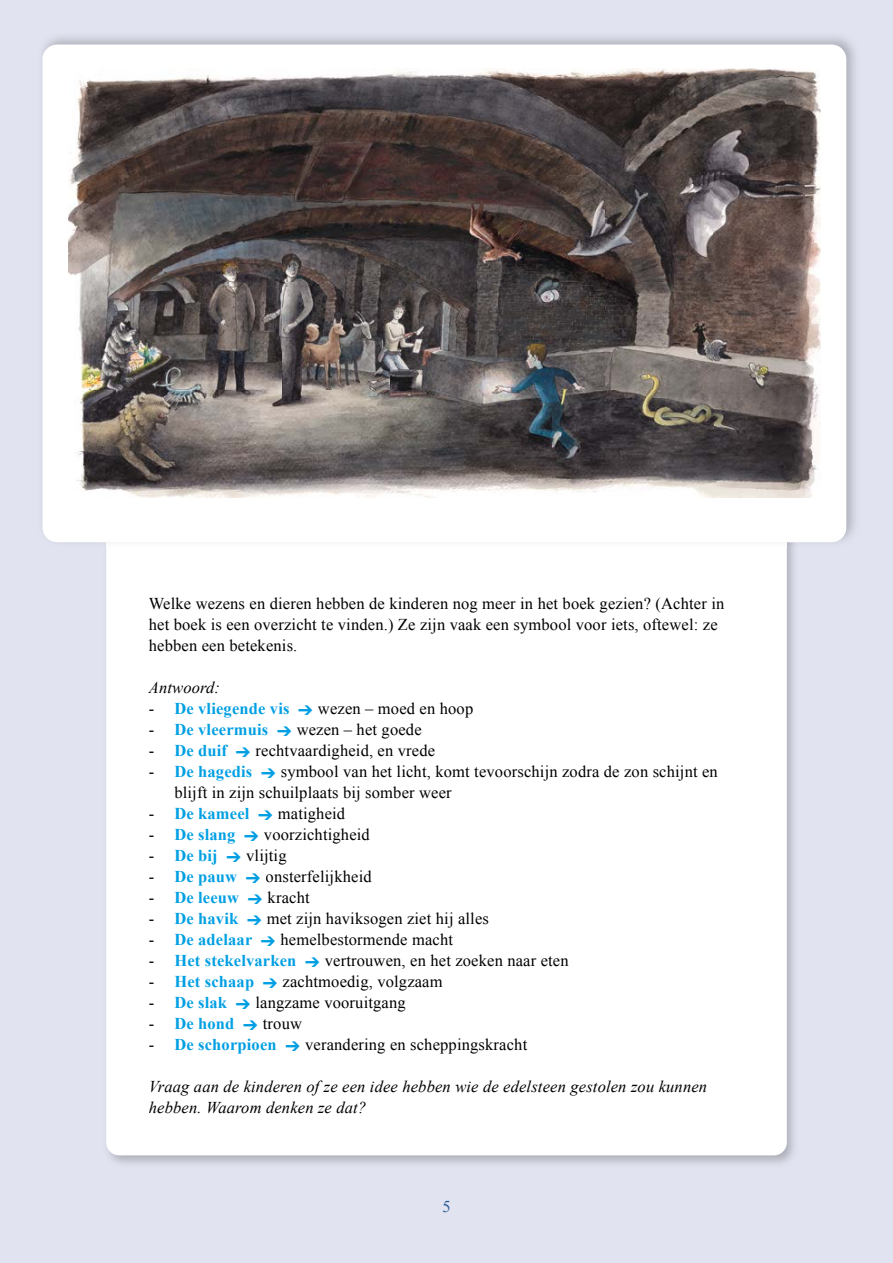
<style>
.page{position:relative;width:893px;height:1263px;background:#e1e3f0}
.page>*{position:absolute;margin:0;border:0;box-sizing:border-box;transform-origin:0 0}
.t1{font:16.5px/21px "Times New Roman";letter-spacing:.01em;color:#000}
.t2{font:italic 16.5px/21px "Times New Roman";letter-spacing:.01em;color:#000}
.t3{font:16.5px "Times New Roman";color:#2a5a97}
.s1{font-weight:700;color:#009fe3}
.s2{color:#009fe3}
</style>
<div class="page">
<div style="left:106px;top:105px;width:681px;height:1050px;background:#fff;border-radius:13px"></div>
<img style="left:42px;top:37px;width:814px;height:510px">
<img style="left:106px;top:542px;width:681px;height:5px">
<div style="left:43px;top:45px;width:803px;height:497px;background:#fff;border-radius:15px"></div>
<img style="left:68px;top:68px;width:753px;height:429px">
<p class="t1" style="left:149px;top:593px;width:577px">Welke wezens en dieren hebben de kinderen nog meer in het boek gezien? (Achter in het boek is een overzicht te vinden.) Ze zijn vaak een symbool voor iets, oftewel: ze hebben een betekenis.</p>
<p class="t2" style="left:149px;top:677px;width:73px">Antwoord:</p>
<p class="t1" style="left:149px;top:698px;width:326px">- <span class="s1">De vliegende vis</span> <span class="s2">➔</span> wezen – moed en hoop</p>
<p class="t1" style="left:149px;top:719px;width:274px">- <span class="s1">De vleermuis</span> <span class="s2">➔</span> wezen – het goede</p>
<p class="t1" style="left:149px;top:740px;width:288px">- <span class="s1">De duif</span> <span class="s2">➔</span> rechtvaardigheid, en vrede</p>
<p class="t1" style="left:174px;top:761px;width:545px;text-indent:-26px">- <span class="s1">De hagedis</span> <span class="s2">➔</span> symbool van het licht, komt tevoorschijn zodra de zon schijnt en blijft in zijn schuilplaats bij somber weer</p>
<p class="t1" style="left:149px;top:803px;width:198px">- <span class="s1">De kameel</span> <span class="s2">➔</span> matigheid</p>
<p class="t1" style="left:149px;top:824px;width:223px">- <span class="s1">De slang</span> <span class="s2">➔</span> voorzichtigheid</p>
<p class="t1" style="left:149px;top:845px;width:139px">- <span class="s1">De bij</span> <span class="s2">➔</span> vlijtig</p>
<p class="t1" style="left:149px;top:866px;width:224px">- <span class="s1">De pauw</span> <span class="s2">➔</span> onsterfelijkheid</p>
<p class="t1" style="left:149px;top:887px;width:162px">- <span class="s1">De leeuw</span> <span class="s2">➔</span> kracht</p>
<p class="t1" style="left:149px;top:908px;width:342px">- <span class="s1">De havik</span> <span class="s2">➔</span> met zijn haviksogen ziet hij alles</p>
<p class="t1" style="left:149px;top:929px;width:306px">- <span class="s1">De adelaar</span> <span class="s2">➔</span> hemelbestormende macht</p>
<p class="t1" style="left:149px;top:950px;width:421px">- <span class="s1">Het stekelvarken</span> <span class="s2">➔</span> vertrouwen, en het zoeken naar eten</p>
<p class="t1" style="left:149px;top:971px;width:295px">- <span class="s1">Het schaap</span> <span class="s2">➔</span> zachtmoedig, volgzaam</p>
<p class="t1" style="left:149px;top:992px;width:258px">- <span class="s1">De slak</span> <span class="s2">➔</span> langzame vooruitgang</p>
<p class="t1" style="left:149px;top:1013px;width:155px">- <span class="s1">De hond</span> <span class="s2">➔</span> trouw</p>
<p class="t1" style="left:149px;top:1034px;width:380px">- <span class="s1">De schorpioen</span> <span class="s2">➔</span> verandering en scheppingskracht</p>
<p class="t2" style="left:149px;top:1076px;width:560px">Vraag aan de kinderen of ze een idee hebben wie de edelsteen gestolen zou kunnen hebben. Waarom denken ze dat?</p>
<p class="t3" style="left:442px;top:1195px;width:10px">5</p>
</div>
